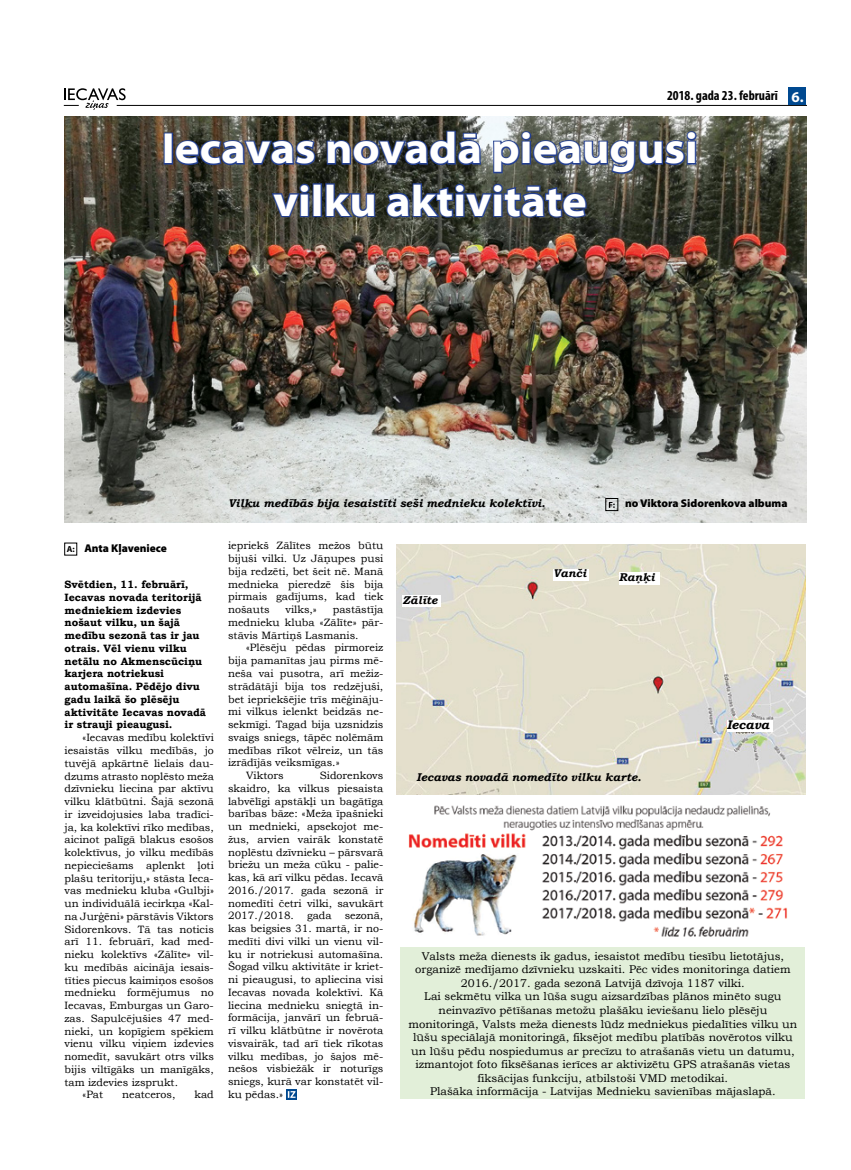
<style>
.page{position:relative;width:851px;height:1170px;background:#fff}
.page>*{position:absolute;margin:0;border:0;box-sizing:border-box;transform-origin:0 0}
.t1{font:700 semi-expanded 43.75px/52.5px "Myriad Pro";color:#fff;text-align:center}
.t2{font:700 condensed 13.75px "Myriad Pro";color:#000}
.t3{font:italic 700 12.5px "Bookman Old Style";color:#000}
.t4{font:11.25px/13.5px "Bookman Old Style";color:#000;text-align:center}
.t5{font:italic 700 11.25px "Bookman Old Style";color:#000}
.t6{font:900 11.25px "Myriad Pro";color:#000}
.t7{font:10.62px/12.8px "Bookman Old Style";color:#000;text-align:justify}
.t8{font:700 10.62px/12.8px "Bookman Old Style";color:#000}
.s1{font-stretch:normal;font-size:15px;color:#fff}
.s2{font-weight:700;font-size:8.75px}
</style>
<div class="page">
<hr style="left:117px;top:105px;width:689px;height:1px;background:#000">
<svg style="left:64px;top:88px;width:62px;height:22px"></svg>
<div style="left:788px;top:87px;width:18px;height:18px;background:#004990"></div>
<div style="left:64px;top:543px;width:13px;height:12px;border:1px solid #000"></div>
<svg style="left:286px;top:1089px;width:11px;height:10px"></svg>
<svg style="left:288px;top:1090px;width:7px;height:7px"></svg>
<img style="left:396px;top:545px;width:409px;height:249px">
<div style="left:401px;top:947px;width:404px;height:151px;background:#e2efd9"></div>
<img style="left:408px;top:805px;width:379px;height:132px">
<img style="left:64px;top:117px;width:742px;height:405px">
<div style="left:164px;top:133px;width:9px;height:31px;border:2px solid #25408f"></div>
<svg style="left:174px;top:139px;width:142px;height:27px;background:#39425b"></svg>
<svg style="left:325px;top:129px;width:157px;height:37px;background:#363f52"></svg>
<svg style="left:491px;top:130px;width:206px;height:45px;background:#596371"></svg>
<svg style="left:270px;top:182px;width:41px;height:36px"></svg>
<div style="left:312px;top:183px;width:10px;height:34px;border:2px solid #25408f"></div>
<svg style="left:324px;top:182px;width:52px;height:37px;background:#3d4454"></svg>
<svg style="left:385px;top:182px;width:203px;height:37px;background:#354055"></svg>
<div style="left:402px;top:595px;width:38px;height:12px;background:#fff"></div>
<div style="left:553px;top:568px;width:35px;height:12px;background:#fff"></div>
<div style="left:619px;top:573px;width:40px;height:12px;background:#fff"></div>
<div style="left:726px;top:720px;width:46px;height:11px;background:#fff"></div>
<svg style="left:608px;top:502px;width:6px;height:6px"></svg>
<div style="left:605px;top:498px;width:13px;height:12px;border:1px solid #000"></div>
<p class="t2" style="left:667px;top:87px;width:138px">2018. gada 23. februārī <span class="s1">6.</span></p>
<h1 class="t1" style="left:162px;top:123px;width:537px">Iecavas novadā pieaugusi vilku aktivitāte</h1>
<p class="t5" style="left:228px;top:494px;width:319px">Vilku medībās bija iesaistīti seši mednieku kolektīvi.</p>
<p class="t6" style="left:625px;top:496px;width:164px">no Viktora Sidorenkova albuma</p>
<p class="t6" style="left:67px;top:541px;width:102px"><span class="s2">A:</span> Anta Kļaveniece</p>
<p class="t7" style="left:228px;top:539px;width:157px">iepriekš Zālītes mežos būtu bijuši vilki. Uz Jāņupes pusi bija redzēti, bet šeit nē. Manā mednieka pieredzē šis bija pirmais gadījums, kad tiek nošauts</p>
<p class="t8" style="left:64px;top:578px;width:143px">Svētdien, 11. februārī,<br>Iecavas novada teritorijā medniekiem izdevies nošaut vilku, un šajā medību sezonā tas ir jau otrais. Vēl vienu vilku netālu no Akmenscūciņu karjera notriekusi automašīna. Pēdējo divu gadu laikā šo plēsēju aktivitāte Iecavas novadā ir strauji pieaugusi.</p>
<p class="t7" style="left:82px;top:731px;width:133px">«Iecavas medību kolektīvi</p>
<p class="t7" style="left:64px;top:744px;width:151px">iesaistās vilku medībās, jo</p>
<p class="t7" style="left:64px;top:756px;width:151px">tuvējā apkārtnē lielais dau-</p>
<p class="t7" style="left:64px;top:769px;width:151px">dzums atrasto noplēsto meža</p>
<p class="t7" style="left:64px;top:782px;width:151px">dzīvnieku liecina par aktīvu</p>
<p class="t7" style="left:64px;top:795px;width:151px">vilku klātbūtni. Šajā sezonā</p>
<p class="t7" style="left:64px;top:807px;width:151px">ir izveidojusies laba tradīci-</p>
<p class="t7" style="left:64px;top:820px;width:151px">ja, ka kolektīvi rīko medības,</p>
<p class="t7" style="left:64px;top:833px;width:151px">aicinot palīgā blakus esošos</p>
<p class="t7" style="left:64px;top:846px;width:151px">kolektīvus, jo vilku medībās</p>
<p class="t7" style="left:64px;top:858px;width:151px">nepieciešams aplenkt ļoti</p>
<p class="t7" style="left:64px;top:871px;width:151px">plašu teritoriju,» stāsta Ieca-</p>
<p class="t7" style="left:64px;top:884px;width:151px">vas mednieku kluba «Gulbji»</p>
<p class="t7" style="left:64px;top:897px;width:151px">un individuālā iecirkņa «Kal-</p>
<p class="t7" style="left:64px;top:909px;width:151px">na Jurģēni» pārstāvis Viktors</p>
<p class="t7" style="left:64px;top:922px;width:151px">Sidorenkovs. Tā tas noticis</p>
<p class="t7" style="left:64px;top:935px;width:151px">arī 11. februārī, kad med-</p>
<p class="t7" style="left:64px;top:948px;width:151px">nieku kolektīvs «Zālīte» vil-</p>
<p class="t7" style="left:64px;top:960px;width:151px">ku medībās aicināja iesais-</p>
<p class="t7" style="left:64px;top:973px;width:151px">tīties piecus kaimiņos esošos</p>
<p class="t7" style="left:64px;top:986px;width:151px">mednieku formējumus no</p>
<p class="t7" style="left:64px;top:999px;width:151px">Iecavas, Emburgas un Garo-</p>
<p class="t7" style="left:64px;top:1011px;width:151px">zas. Sapulcējušies 47 med-</p>
<p class="t7" style="left:64px;top:1024px;width:151px">nieki, un kopīgiem spēkiem</p>
<p class="t7" style="left:64px;top:1037px;width:151px">vienu vilku viņiem izdevies</p>
<p class="t7" style="left:64px;top:1050px;width:151px">nomedīt, savukārt otrs vilks</p>
<p class="t7" style="left:64px;top:1062px;width:151px">bijis viltīgāks un manīgāks,</p>
<p class="t7" style="left:64px;top:1075px;width:115px">tam izdevies izsprukt.</p>
<p class="t7" style="left:82px;top:1088px;width:22px">«Pat</p>
<p class="t7" style="left:122px;top:1088px;width:55px">neatceros,</p>
<p class="t7" style="left:194px;top:1088px;width:21px">kad</p>
<p class="t7" style="left:285px;top:603px;width:33px">vilks,»</p>
<p class="t7" style="left:228px;top:603px;width:157px;text-indent:105px">pastāstīja mednieku kluba «Zālīte» pār&shy;stāvis Mārtiņš Lasmanis.</p>
<p class="t7" style="left:246px;top:641px;width:139px">«Plēsēju pēdas pirmoreiz</p>
<p class="t7" style="left:228px;top:654px;width:157px">bija pamanītas jau pirms mē-</p>
<p class="t7" style="left:228px;top:667px;width:157px">neša vai pusotra, arī mežiz-</p>
<p class="t7" style="left:228px;top:679px;width:157px">strādātāji bija tos redzējuši,</p>
<p class="t7" style="left:228px;top:692px;width:157px">bet iepriekšējie trīs mēģināju-</p>
<p class="t7" style="left:228px;top:705px;width:157px">mi vilkus ielenkt beidzās ne-</p>
<p class="t7" style="left:228px;top:718px;width:157px">sekmīgi. Tagad bija uzsnidzis</p>
<p class="t7" style="left:228px;top:730px;width:157px">svaigs sniegs, tāpēc nolēmām</p>
<p class="t7" style="left:228px;top:743px;width:157px">medības rīkot vēlreiz, un tās</p>
<p class="t7" style="left:228px;top:756px;width:113px">izrādījās veiksmīgas.»</p>
<p class="t7" style="left:246px;top:769px;width:39px">Viktors</p>
<p class="t7" style="left:228px;top:769px;width:157px;text-indent:92px">Sidorenkovs skaidro, ka vilkus piesaista labvēlīgi apstākļi un bagātīga barības bāze: «Meža īpašnieki un mednieki, apsekojot me&shy;žus, arvien vairāk konstatē noplēstu dzīvnieku – pārsvarā briežu un meža cūku - palie&shy;kas, kā arī vilku pēdas. Iecavā 2016./2017. gada sezonā ir nomedīti četri vilki, savukārt 2017./2018. gada sezonā, kas beigsies 31. martā, ir no&shy;medīti divi vilki un vienu vil&shy;ku ir notriekusi automašīna.<br>Šogad vilku aktivitāte ir kriet&shy;ni pieaugusi, to apliecina visi Iecavas novada kolektīvi. Kā liecina mednieku sniegtā in&shy;formācija, janvārī un februā&shy;rī vilku klātbūtne ir novērota visvairāk, tad arī tiek rīkotas vilku medības, jo šajos mē&shy;nešos visbiežāk ir noturīgs sniegs, kurā var konstatēt vil&shy;ku pēdas.»</p>
<p class="t5" style="left:402px;top:591px;width:37px">Zālīte</p>
<p class="t5" style="left:553px;top:564px;width:35px">Vanči</p>
<p class="t5" style="left:619px;top:568px;width:37px">Raņķi</p>
<p class="t5" style="left:416px;top:769px;width:226px">Iecavas novadā nomedīto vilku karte.</p>
<p class="t3" style="left:726px;top:715px;width:44px">Iecava</p>
<p class="t4" style="left:408px;top:949px;width:390px">Valsts meža dienests ik gadus, iesaistot medību tiesību lietotājus, organizē medījamo dzīvnieku uzskaiti. Pēc vides monitoringa datiem 2016./2017. gada sezonā Latvijā dzīvoja 1187 vilki.<br>Lai sekmētu vilka un lūša sugu aizsardzības plānos minēto sugu neinvazīvo pētīšanas metožu plašāku ieviešanu lielo plēsēju monitoringā, Valsts meža dienests lūdz medniekus piedalīties vilku un lūšu speciālajā monitoringā, fiksējot medību platībās novērotos vilku un lūšu pēdu nospiedumus ar precīzu to atrašanās vietu un datumu, izmantojot foto fiksēšanas ierīces ar aktivizētu GPS atrašanās vietas fiksācijas funkciju, atbilstoši VMD metodikai.<br>Plašāka informācija - Latvijas Mednieku savienības mājaslapā.</p>
</div>
